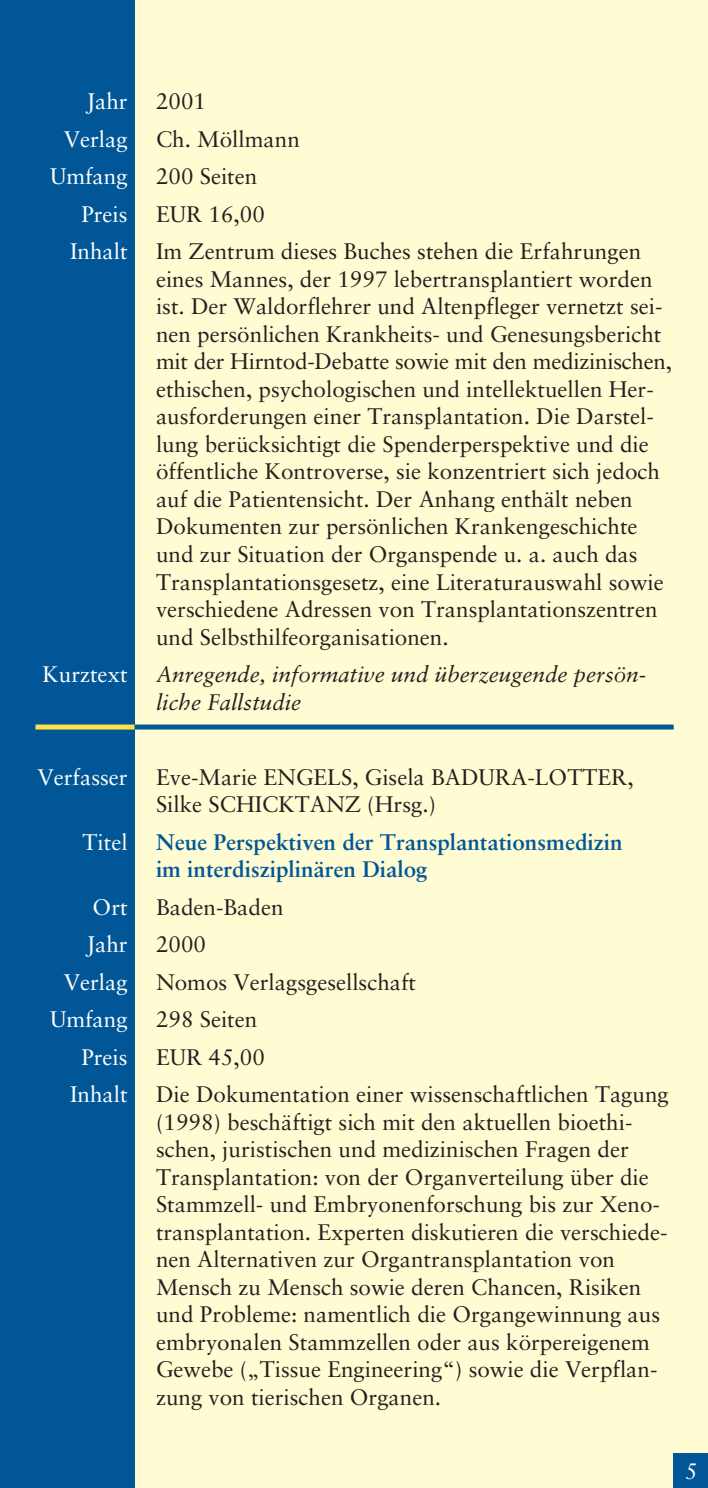
<style>
.page{position:relative;width:708px;height:1488px;background:#fffbd2}
.page>*{position:absolute;margin:0;border:0;box-sizing:border-box;transform-origin:0 0}
.t1{font:22.5px/27.5px "Sabon";color:#231f1f}
.t2{font:22.5px/37.5px "Sabon";color:#fff;text-align:right}
.t3{font:700 22.5px/27.5px "Sabon";color:#005696}
.t4{font:italic 22.5px/27.5px "Sabon";color:#231f1f}
</style>
<div class="page">
<div style="left:0;top:0;width:135px;height:1488px;background:#005696"></div>
<div style="left:35px;top:724px;width:100px;height:5px;background:#ffe045"></div>
<div style="left:135px;top:724px;width:538px;height:5px;background:#005696"></div>
<div style="left:673px;top:1453px;width:35px;height:35px;background:#005696"></div>
<p class="t2" style="left:50px;top:85px;width:79px">Jahr<br>Verlag<br>Umfang<br>Preis<br>Inhalt</p>
<p class="t2" style="left:43px;top:657px;width:86px">Kurztext</p>
<p class="t2" style="left:38px;top:760px;width:91px">Verfasser</p>
<p class="t2" style="left:83px;top:825px;width:46px">Titel</p>
<p class="t2" style="left:50px;top:890px;width:79px">Ort<br>Jahr<br>Verlag<br>Umfang<br>Preis<br>Inhalt</p>
<p class="t1" style="left:156px;top:85px;width:486px;line-height:37.5px">2001<br>Ch. Möllmann<br>200 Seiten<br>EUR 16,00<br>Im Zentrum dieses Buches stehen die Erfahrungen</p>
<p class="t1" style="left:156px;top:267px;width:517px">eines Mannes, der 1997 lebertransplantiert worden ist. Der Waldorflehrer und Altenpfleger vernetzt sei&shy;nen persönlichen Krankheits- und Genesungsbericht mit der Hirntod-Debatte sowie mit den medizinischen, ethischen, psychologischen und intellektuellen Her&shy;ausforderungen einer Transplantation. Die Darstel&shy;lung berücksichtigt die Spenderperspektive und die öffentliche Kontroverse, sie konzentriert sich jedoch auf die Patientensicht. Der Anhang enthält neben Dokumenten zur persönlichen Krankengeschichte und zur Situation der Organspende u. a. auch das Transplantationsgesetz, eine Literaturauswahl sowie verschiedene Adressen von Transplantationszentren und Selbsthilfeorganisationen.</p>
<p class="t4" style="left:156px;top:662px;width:491px">Anregende, informative und überzeugende persön&shy;liche Fallstudie</p>
<p class="t1" style="left:156px;top:765px;width:479px">Eve-Marie ENGELS, Gisela BADURA-LOTTER,<br>Silke SCHICKTANZ (Hrsg.)</p>
<p class="t3" style="left:156px;top:830px;width:468px">Neue Perspektiven der Transplantationsmedizin im interdisziplinären Dialog</p>
<p class="t1" style="left:156px;top:890px;width:514px;line-height:37.5px">Baden-Baden<br>2000<br>Nomos Verlagsgesellschaft<br>298 Seiten<br>EUR 45,00<br>Die Dokumentation einer wissenschaftlichen Tagung</p>
<p class="t1" style="left:156px;top:1110px;width:513px">(1998) beschäftigt sich mit den aktuellen bioethi&shy;schen, juristischen und medizinischen Fragen der Transplantation: von der Organverteilung über die Stammzell- und Embryonenforschung bis zur Xeno&shy;transplantation. Experten diskutieren die verschiede&shy;nen Alternativen zur Organtransplantation von Mensch zu Mensch sowie deren Chancen, Risiken und Probleme: namentlich die Organgewinnung aus embryonalen Stammzellen oder aus körpereigenem Gewebe („Tissue Engineering“) sowie die Verpflan&shy;zung von tierischen Organen.</p>
<p class="t2" style="left:685px;top:1454px;width:14px">5</p>
</div>
